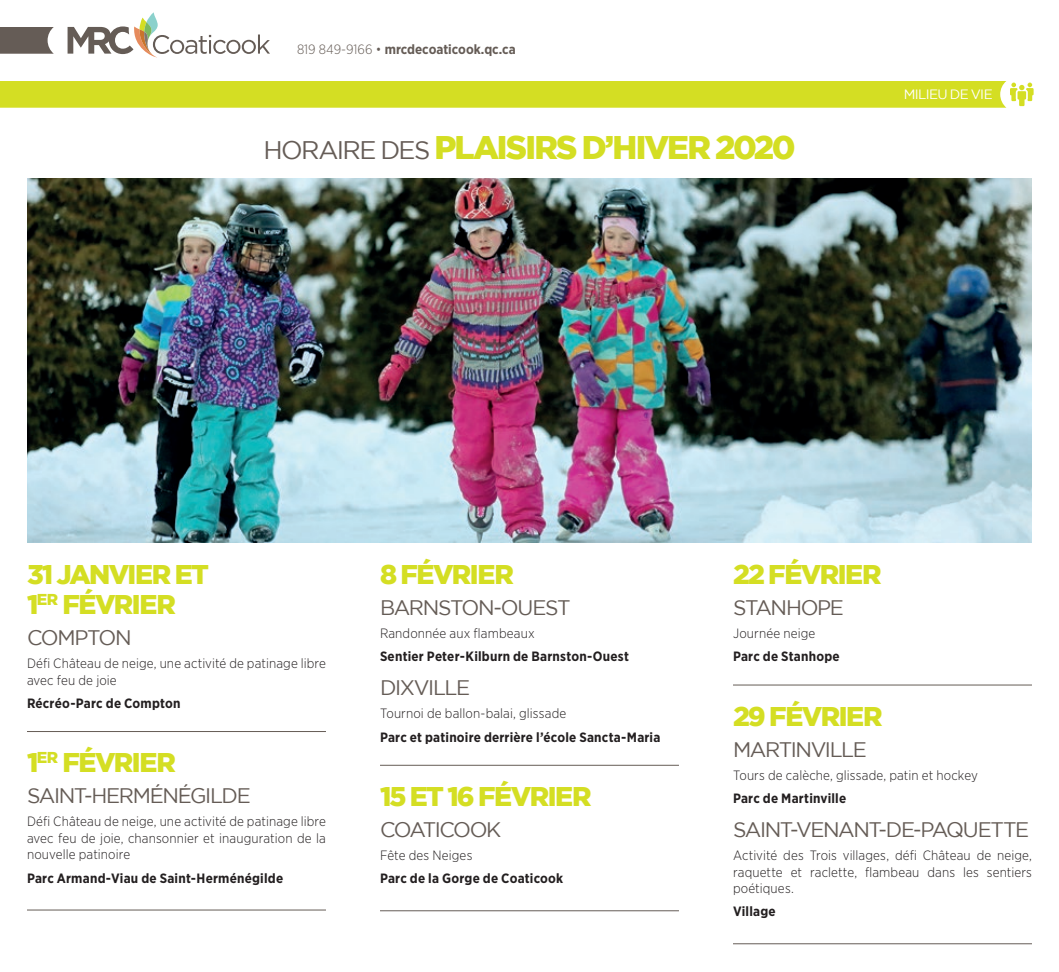
<style>
.page{position:relative;width:1059px;height:972px;background:#fff}
.page>*{position:absolute;margin:0;border:0;box-sizing:border-box;transform-origin:0 0}
.t1{font:900 32.7px "Gotham";letter-spacing:-.055em;color:#d4de23}
.t2{font:900 27px/30px "Gotham";letter-spacing:-.05em;color:#d4de23}
.t3{font:21px "Gotham";letter-spacing:-.07em;color:#655c56}
.t4{font:300 13.5px/16.5px "Gotham Narrow";letter-spacing:.01em;color:#231f20;text-align:justify}
.t5{font:700 13.5px "Gotham Narrow";letter-spacing:.015em;color:#231f20}
.t6{font:700 13.5px "Gotham Narrow";color:#655c56}
.t7{font:13.5px "Gotham";letter-spacing:-.045em;color:#fff}
.s1{font-weight:300}
.s2{font-weight:400;font-size:25.35px;color:#655c56}
</style>
<div class="page">
<svg style="left:68px;top:12px;width:202px;height:45px"></svg>
<svg style="left:0;top:27px;width:54px;height:27px"></svg>
<div style="left:0;top:81px;width:1033px;height:27px;background:#d4de23"></div>
<hr style="left:27px;top:731px;width:299px;height:1px;background:#655c56">
<hr style="left:27px;top:910px;width:299px;height:1px;background:#655c56">
<hr style="left:380px;top:765px;width:299px;height:1px;background:#655c56">
<hr style="left:380px;top:910px;width:299px;height:1px;background:#655c56">
<img style="left:27px;top:178px;width:1004px;height:364px">
<hr style="left:733px;top:685px;width:298px;height:1px;background:#655c56">
<hr style="left:733px;top:943px;width:298px;height:1px;background:#655c56">
<p class="t6" style="left:297px;top:40px;width:220px"><span class="s1">819 849-9166 •</span> mrcdecoaticook.qc.ca</p>
<h1 class="t1" style="left:263px;top:128px;width:533px"><span class="s2">HORAIRE DES</span> PLAISIRS D’HIVER 2020</h1>
<p class="t7" style="left:903px;top:87px;width:90px">MILIEU DE VIE</p>
<h2 class="t2" style="left:27px;top:559px;width:183px">31 JANVIER ET<br>1<sup>ER</sup> FÉVRIER</h2>
<h3 class="t3" style="left:27px;top:626px;width:106px">COMPTON</h3>
<p class="t4" style="left:27px;top:655px;width:300px">Défi Château de neige, une activité de patinage libre avec feu de joie</p>
<p class="t5" style="left:27px;top:694px;width:155px">Récréo-Parc de Compton</p>
<h2 class="t2" style="left:27px;top:747px;width:150px">1<sup>ER</sup> FÉVRIER</h2>
<h3 class="t3" style="left:27px;top:784px;width:225px">SAINT-HERMÉNÉGILDE</h3>
<p class="t4" style="left:27px;top:813px;width:300px">Défi Château de neige, une activité de patinage libre avec feu de joie, chansonnier et inauguration de la nouvelle patinoire</p>
<p class="t5" style="left:27px;top:869px;width:258px">Parc Armand-Viau de Saint-Herménégilde</p>
<h2 class="t2" style="left:380px;top:559px;width:135px">8 FÉVRIER</h2>
<h3 class="t3" style="left:380px;top:596px;width:192px">BARNSTON-OUEST</h3>
<p class="t4" style="left:380px;top:625px;width:156px">Randonnée aux flambeaux</p>
<p class="t5" style="left:380px;top:648px;width:250px">Sentier Peter-Kilburn de Barnston-Ouest</p>
<h3 class="t3" style="left:380px;top:676px;width:91px">DIXVILLE</h3>
<p class="t4" style="left:380px;top:705px;width:188px">Tournoi de ballon-balai, glissade</p>
<p class="t5" style="left:380px;top:728px;width:282px">Parc et patinoire derrière l’école Sancta-Maria</p>
<h2 class="t2" style="left:380px;top:781px;width:213px">15 ET 16 FÉVRIER</h2>
<h3 class="t3" style="left:380px;top:818px;width:123px">COATICOOK</h3>
<p class="t4" style="left:380px;top:847px;width:94px">Fête des Neiges</p>
<p class="t5" style="left:380px;top:870px;width:185px">Parc de la Gorge de Coaticook</p>
<h2 class="t2" style="left:733px;top:559px;width:150px">22 FÉVRIER</h2>
<h3 class="t3" style="left:733px;top:596px;width:112px">STANHOPE</h3>
<p class="t4" style="left:733px;top:625px;width:84px">Journée neige</p>
<p class="t5" style="left:733px;top:648px;width:108px">Parc de Stanhope</p>
<h2 class="t2" style="left:733px;top:701px;width:151px">29 FÉVRIER</h2>
<h3 class="t3" style="left:733px;top:738px;width:135px">MARTINVILLE</h3>
<p class="t4" style="left:733px;top:767px;width:246px">Tours de calèche, glissade, patin et hockey</p>
<p class="t5" style="left:733px;top:790px;width:115px">Parc de Martinville</p>
<h3 class="t3" style="left:733px;top:818px;width:297px">SAINT-VENANT-DE-PAQUETTE</h3>
<p class="t4" style="left:733px;top:847px;width:300px">Activité des Trois villages, défi Château de neige, raquette et raclette, flambeau dans les sentiers poétiques.</p>
<p class="t5" style="left:733px;top:903px;width:44px">Village</p>
</div>
